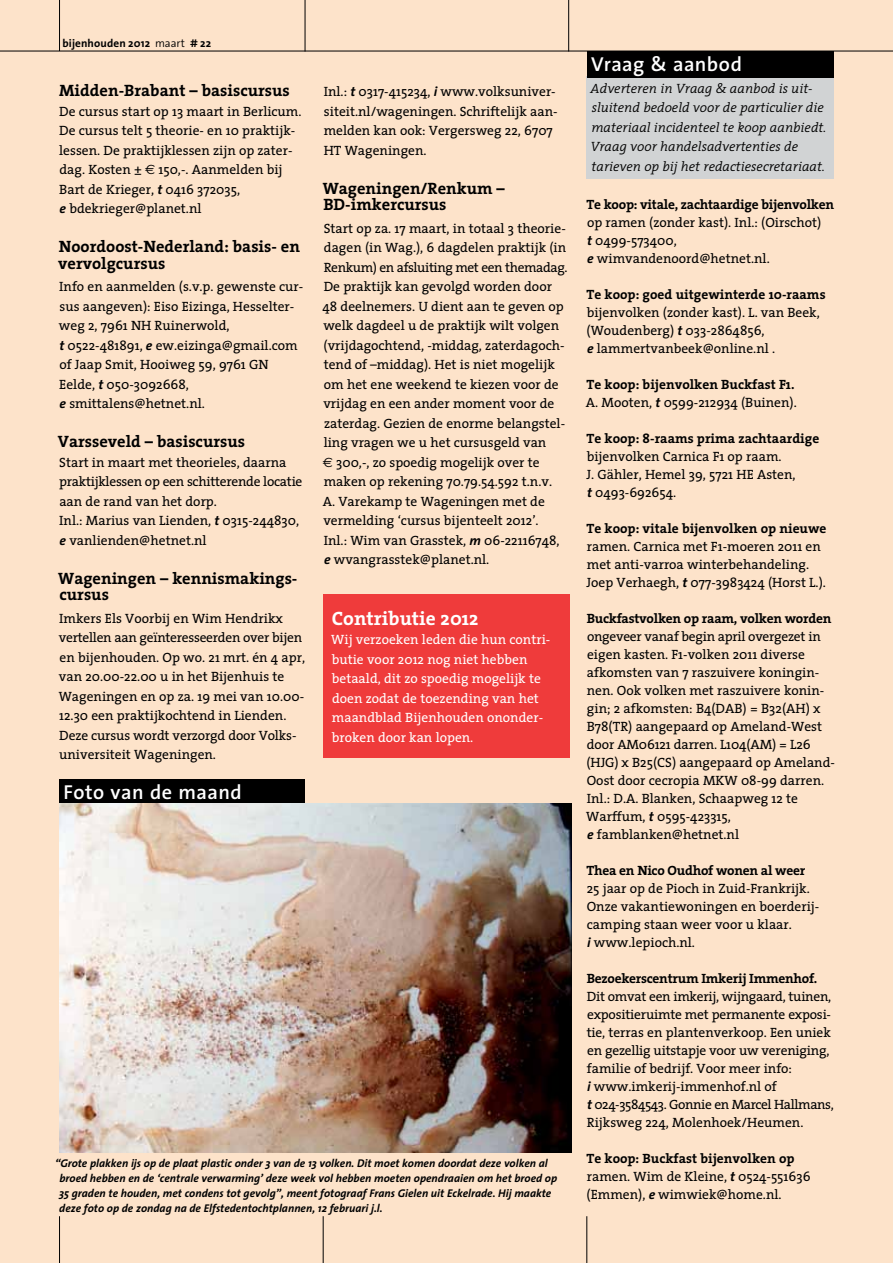
<style>
.page{position:relative;width:893px;height:1263px;background:#fde3ca}
.page>*{position:absolute;margin:0;border:0;box-sizing:border-box;transform-origin:0 0}
.t1{font:600 20.25px "The Sans";letter-spacing:.02em;color:#fff}
.t2{font:700 19.5px "The Serif";color:#fff}
.t3{font:700 16.5px/16.5px "The Serif";color:#000}
.t4{font:13.5px/19.5px "The Serif";color:#000}
.t5{font:italic 300 13.5px/19.5px "The Serif";color:#000}
.t6{font:13.5px/19.5px "The Serif";color:#fff}
.t7{font:700 13.5px/18px "The Serif";color:#000}
.t8{font:700 13.5px "The Serif";letter-spacing:-.02em;color:#000}
.t9{font:italic 700 11.25px/15px "The Sans";color:#000}
.t10{font:700 11.25px "The Sans";letter-spacing:.01em;color:#000}
.s1{font-weight:300}
.s2{font-family:"Euro Sans"}
.s3{font-family:"The Sans";font-weight:700;font-style:italic}
.s4{font-weight:400}
.s5{font-family:"The Sans";font-style:italic}
.s6{font-weight:700}
</style>
<div class="page">
<hr style="left:59px;top:0;width:1px;height:51px;background:#000">
<hr style="left:0;top:51px;width:893px;height:1px;background:#000">
<div style="left:586px;top:77px;width:247px;height:102px;background:#d1d3d4"></div>
<div style="left:587px;top:52px;width:246px;height:26px;background:#000"></div>
<hr style="left:568px;top:0;width:1px;height:52px;background:#000">
<hr style="left:305px;top:0;width:1px;height:52px;background:#000">
<hr style="left:59px;top:1216px;width:1px;height:47px;background:#000">
<hr style="left:323px;top:1216px;width:1px;height:47px;background:#000">
<hr style="left:586px;top:1216px;width:1px;height:47px;background:#000">
<div style="left:59px;top:779px;width:246px;height:25px;background:#000"></div>
<img style="left:59px;top:804px;width:513px;height:349px">
<div style="left:323px;top:595px;width:247px;height:163px;background:#ef3b3b"></div>
<p class="t10" style="left:63px;top:33px;width:150px">bijenhouden 2012 <span class="s1">maart</span> # 22</p>
<p class="t3" style="left:59px;top:82px;width:232px">Midden-Brabant – basiscursus</p>
<p class="t4" style="left:59px;top:101px;width:244px">De cursus start op 13 maart in Berlicum.<br>De cursus telt 5 theorie- en 10 praktijk&shy;lessen. De praktijklessen zijn op zater&shy;dag. Kosten ± <span class="s2">€</span> 150,-. Aanmelden bij Bart de Krieger, <span class="s3">t</span> 0416 372035,<br><span class="s3">e</span> bdekrieger@planet.nl</p>
<p class="t3" style="left:58px;top:238px;width:243px">Noordoost-Nederland: basis- en vervolgcursus</p>
<p class="t4" style="left:59px;top:276px;width:246px">Info en aanmelden (s.v.p. gewenste cur&shy;sus aangeven): Eiso Eizinga, Hesselter&shy;weg 2, 7961 NH Ruinerwold,<br><span class="s3">t</span> 0522-481891, <span class="s3">e</span> ew.eizinga@gmail.com of Jaap Smit, Hooiweg 59, 9761 GN<br>Eelde, <span class="s3">t</span> 050-3092668,<br><span class="s3">e</span> smittalens@hetnet.nl.</p>
<p class="t3" style="left:58px;top:433px;width:189px">Varsseveld – basiscursus</p>
<p class="t4" style="left:59px;top:452px;width:245px">Start in maart met theorieles, daarna praktijklessen op een schitterende locatie aan de rand van het dorp.<br>Inl.: Marius van Lienden, <span class="s3">t</span> 0315-244830, <span class="s3">e</span> vanlienden@hetnet.nl</p>
<p class="t3" style="left:58px;top:569px;width:241px">Wageningen – kennismakings&shy;cursus</p>
<p class="t4" style="left:59px;top:608px;width:248px">Imkers Els Voorbij en Wim Hendrikx vertellen aan geïnteresseerden over bijen en bijenhouden. Op wo. 21 mrt. én 4 apr, van 20.00-22.00 u in het Bijenhuis te Wageningen en op za. 19 mei van 10.00- 12.30 een praktijkochtend in Lienden.<br>Deze cursus wordt verzorgd door Volks&shy;universiteit Wageningen.</p>
<h1 class="t1" style="left:63px;top:775px;width:180px">Foto van de maand</h1>
<p class="t4" style="left:324px;top:81px;width:235px">Inl.: <span class="s3">t</span> 0317-415234, <span class="s3">i</span> www.volksuniver&shy;siteit.nl/wageningen. Schriftelijk aan&shy;melden kan ook: Vergersweg 22, 6707<br>HT Wageningen.</p>
<p class="t3" style="left:323px;top:179px;width:184px">Wageningen/Renkum –<br>BD-imkercursus</p>
<p class="t4" style="left:323px;top:218px;width:247px">Start op za. 17 maart, in totaal 3 theorie&shy;dagen (in Wag.), 6 dagdelen praktijk (in Renkum) en afsluiting met een themadag.<br>De praktijk kan gevolgd worden door 48 deelnemers. U dient aan te geven op welk dagdeel u de praktijk wilt volgen (vrijdagochtend, -middag, zaterdagoch&shy;tend of –middag). Het is niet mogelijk om het ene weekend te kiezen voor de vrijdag en een ander moment voor de zaterdag. Gezien de enorme belangstel&shy;ling vragen we u het cursusgeld van<br><span class="s2">€</span> 300,-, zo spoedig mogelijk over te maken op rekening 70.79.54.592 t.n.v.<br>A. Varekamp te Wageningen met de vermelding ‘cursus bijenteelt 2012’.<br>Inl.: Wim van Grasstek, <span class="s3">m</span> 06-22116748, <span class="s3">e</span> wvangrasstek@planet.nl.</p>
<h2 class="t2" style="left:332px;top:602px;width:148px">Contributie 2012</h2>
<p class="t6" style="left:331px;top:629px;width:219px">Wij verzoeken leden die hun contri&shy;butie voor 2012 nog niet hebben betaald, dit zo spoedig mogelijk te doen zodat de toezending van het maandblad Bijenhouden ononder&shy;broken door kan lopen.</p>
<p class="t9" style="left:59px;top:1155px;width:500px;text-indent:-4px">“Grote plakken ijs op de plaat plastic onder 3 van de 13 volken. Dit moet komen doordat deze volken al broed hebben en de ‘centrale verwarming’ deze week vol hebben moeten opendraaien om het broed op 35 graden te houden, met condens tot gevolg”, meent fotograaf Frans Gielen uit Eckelrade. Hij maakte deze foto op de zondag na de Elfstedentochtplannen, 12 februari j.l.</p>
<h1 class="t1" style="left:591px;top:47px;width:152px">Vraag &amp; aanbod</h1>
<p class="t5" style="left:590px;top:78px;width:238px">Adverteren in Vraag &amp; aanbod is uit&shy;sluitend bedoeld voor de particulier die materiaal incidenteel te koop aanbiedt.<br>Vraag voor handelsadvertenties de tarieven op bij het redactiesecretariaat.</p>
<p class="t8" style="left:586px;top:193px;width:249px">Te koop: vitale, zachtaardige bijenvolken</p>
<p class="t4" style="left:587px;top:213px;width:236px;line-height:18px">op ramen (zonder kast). Inl.: (Oirschot) <span class="s3">t</span> 0499-573400,<br><span class="s3">e</span> wimvandenoord@hetnet.nl.</p>
<p class="t7" style="left:586px;top:285px;width:241px">Te koop: goed uitgewinterde 10-raams</p>
<p class="t4" style="left:587px;top:303px;width:235px;line-height:18px">bijenvolken (zonder kast). L. van Beek, (Woudenberg) <span class="s3">t</span> 033-2864856,<br><span class="s3">e</span> lammertvanbeek@online.nl .</p>
<p class="t7" style="left:586px;top:375px;width:212px">Te koop: bijenvolken Buckfast F1.<br><span class="s4">A. Mooten,</span> <span class="s5">t</span> <span class="s4">0599-212934 (Buinen).</span></p>
<p class="t7" style="left:586px;top:429px;width:234px">Te koop: 8-raams prima zachtaardige</p>
<p class="t4" style="left:586px;top:447px;width:211px;line-height:18px">bijenvolken Carnica F1 op raam.<br>J. Gähler, Hemel 39, 5721 HE Asten, <span class="s3">t</span> 0493-692654.</p>
<p class="t7" style="left:586px;top:519px;width:242px">Te koop: vitale bijenvolken op nieuwe</p>
<p class="t4" style="left:586px;top:537px;width:241px;line-height:18px">ramen. Carnica met F1-moeren 2011 en met anti-varroa winterbehandeling.<br>Joep Verhaegh, <span class="s3">t</span> 077-3983424 (Horst L.).</p>
<p class="t8" style="left:587px;top:607px;width:246px">Buckfastvolken op raam, volken worden</p>
<p class="t4" style="left:586px;top:627px;width:250px;line-height:18px">ongeveer vanaf begin april overgezet in eigen kasten. F1-volken 2011 diverse afkomsten van 7 raszuivere koningin&shy;nen. Ook volken met raszuivere konin&shy;gin; 2 afkomsten: B4(DAB) = B32(AH) x B78(TR) aangepaard op Ameland-West door AM06121 darren. L104(AM) = L26 (HJG) x B25(CS) aangepaard op Ameland-Oost door cecropia MKW 08-99 darren.<br>Inl.: D.A. Blanken, Schaapweg 12 te Warffum, <span class="s3">t</span> 0595-423315,<br><span class="s3">e</span> famblanken@hetnet.nl</p>
<p class="t8" style="left:586px;top:859px;width:220px">Thea en Nico Oudhof wonen al weer</p>
<p class="t4" style="left:587px;top:879px;width:234px;line-height:18px">25 jaar op de Pioch in Zuid-Frankrijk.<br>Onze vakantiewoningen en boerderij&shy;camping staan weer voor u klaar.<br><span class="s3">i</span> www.lepioch.nl.</p>
<p class="t8" style="left:587px;top:967px;width:232px">Bezoekerscentrum Imkerij Immenhof.</p>
<p class="t4" style="left:587px;top:987px;width:248px;line-height:18px">Dit omvat een imkerij, wijngaard, tuinen, expositieruimte met permanente exposi&shy;tie, terras en plantenverkoop. Een uniek en gezellig uitstapje voor uw vereniging, familie of bedrijf. Voor meer info:<br><span class="s3">i</span> www.imkerij-immenhof.nl of<br><span class="s3">t</span> 024-3584543. Gonnie en Marcel Hallmans, Rijksweg 224, Molenhoek/Heumen.</p>
<p class="t4" style="left:586px;top:1149px;width:226px;line-height:18px"><span class="s6">Te koop: Buckfast bijenvolken op </span>ramen. Wim de Kleine, <span class="s3">t</span> 0524-551636 (Emmen), <span class="s3">e</span> wimwiek@home.nl.</p>
</div>
